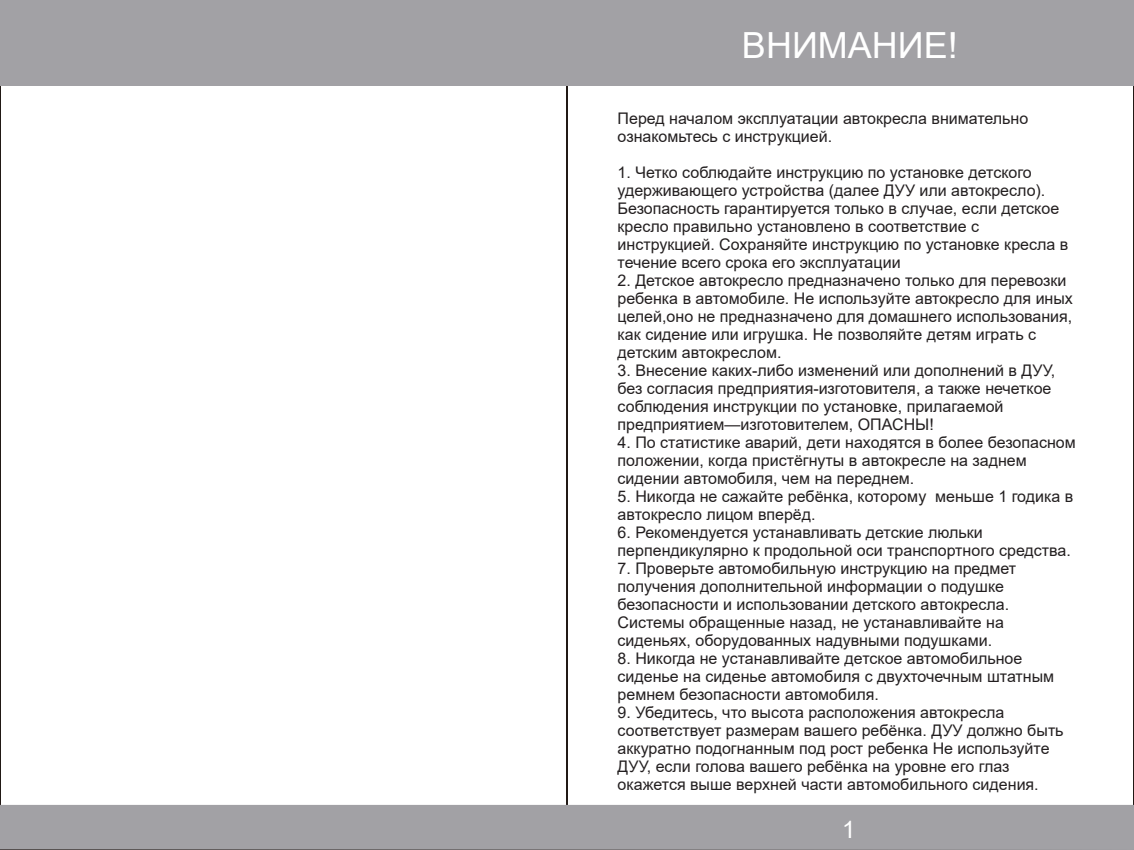
<style>
.page{position:relative;width:1134px;height:850px;background:#fff}
.page>*{position:absolute;margin:0;border:0;box-sizing:border-box;transform-origin:0 0}
.t1{font:36px "Arial";color:#fff}
.t2{font:24px "Arial";color:#fff}
.t3{font:16px/18px "Arial";color:#231f20}
</style>
<div class="page">
<svg style="left:566px;top:85px;width:568px;height:720px"></svg>
<div style="left:0;top:0;width:1134px;height:85px;background:#a2a1a5"></div>
<div style="left:0;top:805px;width:1134px;height:45px;background:#a2a1a5"></div>
<h1 class="t1" style="left:742px;top:21px;width:217px">ВНИМАНИЕ!</h1>
<p class="t3" style="left:618px;top:109px;width:412px">Перед началом эксплуатации автокресла внимательно ознакомьтесь с инструкцией.</p>
<p class="t3" style="left:618px;top:163px;width:452px">1. Четко соблюдайте инструкцию по установке детского удерживающего устройства (далее ДУУ или автокресло).<br>Безопасность гарантируется только в случае, если детское кресло правильно установлено в соответствие с инструкцией. Сохраняйте инструкцию по установке кресла в течение всего срока его эксплуатации</p>
<p class="t3" style="left:618px;top:271px;width:457px">2. Детское автокресло предназначено только для перевозки ребенка в автомобиле. Не используйте автокресло для иных целей,оно не предназначено для домашнего использования, как сидение или игрушка. Не позволяйте детям играть с детским автокреслом.</p>
<p class="t3" style="left:618px;top:361px;width:439px">3. Внесение каких-либо изменений или дополнений в ДУУ, без согласия предприятия-изготовителя, а также нечеткое соблюдения инструкции по установке, прилагаемой предприятием—изготовителем, ОПАСНЫ!</p>
<p class="t3" style="left:618px;top:433px;width:460px">4. По статистике аварий, дети находятся в более безопасном положении, когда пристёгнуты в автокресле на заднем сидении автомобиля, чем на переднем.</p>
<p class="t3" style="left:618px;top:487px;width:457px">5. Никогда не сажайте ребёнка, которому меньше 1 годика в автокресло лицом вперёд.</p>
<p class="t3" style="left:618px;top:523px;width:455px">6. Рекомендуется устанавливать детские люльки перпендикулярно к продольной оси транспортного средства.</p>
<p class="t3" style="left:618px;top:559px;width:400px">7. Проверьте автомобильную инструкцию на предмет получения дополнительной информации о подушке безопасности и использовании детского автокресла.<br>Системы обращенные назад, не устанавливайте на сиденьях, оборудованных надувными подушками.</p>
<p class="t3" style="left:618px;top:649px;width:438px">8. Никогда не устанавливайте детское автомобильное сиденье на сиденье автомобиля с двухточечным штатным ремнем безопасности автомобиля.</p>
<p class="t3" style="left:618px;top:703px;width:447px">9. Убедитесь, что высота расположения автокресла соответствует размерам вашего ребёнка. ДУУ должно быть аккуратно подогнанным под рост ребенка Не используйте ДУУ, если голова вашего ребёнка на уровне его глаз окажется выше верхней части автомобильного сидения.</p>
<h2 class="t2" style="left:842px;top:813px;width:15px">1</h2>
</div>
